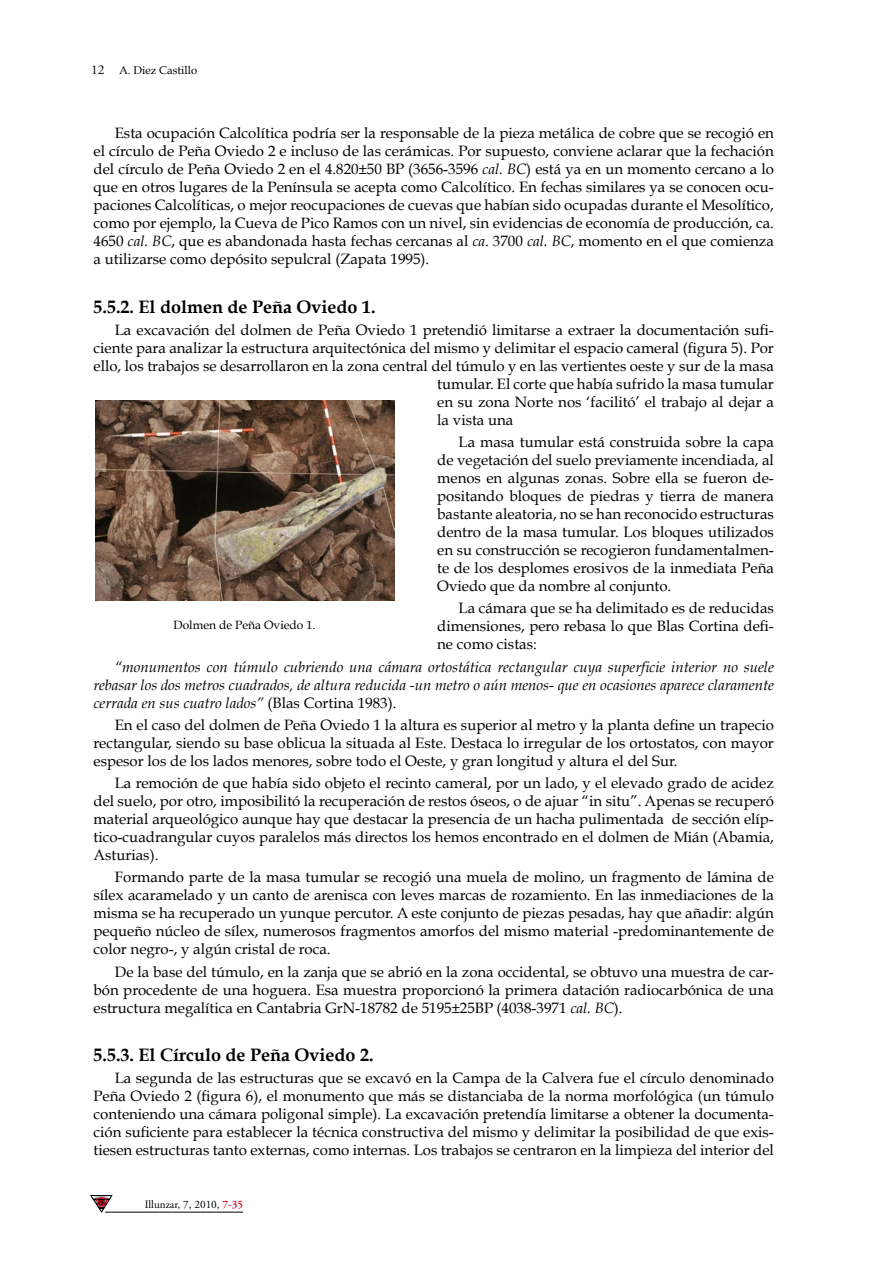
<style>
.page{position:relative;width:893px;height:1263px;background:#fff}
.page>*{position:absolute;margin:0;border:0;box-sizing:border-box;transform-origin:0 0}
.t1{font:700 18px "Book Antiqua";color:#000}
.t2{font:15px/18px "Book Antiqua";color:#000;text-align:justify}
.t3{font:italic 15px/18px "Book Antiqua";color:#000;text-align:justify}
.t4{font:12px "Book Antiqua";color:#000}
.t5{font:11.25px "Adobe Garamond Pro";color:#000}
.t6{font:11.25px "Book Antiqua";color:#000}
.s1{font-family:"Adobe Garamond Pro";font-size:13.5px}
.s2{font-style:italic}
.s3{font-style:normal}
.s4{font-weight:600;color:#e2001a}
</style>
<div class="page">
<hr style="left:105px;top:1212px;width:138px;height:1px;background:#000">
<svg style="left:91px;top:1195px;width:21px;height:17px"></svg>
<img style="left:96px;top:400px;width:299px;height:201px">
<p class="t6" style="left:91px;top:63px;width:108px"><span class="s1">12</span> A. Diez Castillo</p>
<p class="t2" style="left:94px;top:124px;width:682px;text-indent:21px">Esta ocupación Calcolítica podría ser la responsable de la pieza metálica de cobre que se recogió en el círculo de Peña Oviedo 2 e incluso de las cerámicas. Por supuesto, conviene aclarar que la fechación del círculo de Peña Oviedo 2 en el 4.820±50 BP (3656-3596 <span class="s2">cal. BC</span>) está ya en un momento cercano a lo que en otros lugares de la Península se acepta como Calcolítico. En fechas similares ya se conocen ocu&shy;paciones Calcolíticas, o mejor reocupaciones de cuevas que habían sido ocupadas durante el Mesolítico, como por ejemplo, la Cueva de Pico Ramos con un nivel, sin evidencias de economía de producción, ca.<br>4650 <span class="s2">cal. BC</span>, que es abandonada hasta fechas cercanas al <span class="s2">ca</span>. 3700 <span class="s2">cal. BC</span>, momento en el que comienza a utilizarse como depósito sepulcral (Zapata 1995).</p>
<p class="t1" style="left:94px;top:296px;width:283px">5.5.2. El dolmen de Peña Oviedo 1.</p>
<p class="t2" style="left:115px;top:321px;width:661px">La excavación del dolmen de Peña Oviedo 1 pretendió limitarse a extraer la documentación sufi-</p>
<p class="t2" style="left:94px;top:339px;width:682px">ciente para analizar la estructura arquitectónica del mismo y delimitar el espacio cameral (figura 5). Por</p>
<p class="t2" style="left:94px;top:357px;width:682px">ello, los trabajos se desarrollaron en la zona central del túmulo y en las vertientes oeste y sur de la masa</p>
<p class="t2" style="left:437px;top:375px;width:338px">tumular. El corte que había sufrido la masa tumular</p>
<p class="t2" style="left:437px;top:393px;width:338px">en su zona Norte nos ‘facilitó’ el trabajo al dejar a</p>
<p class="t2" style="left:437px;top:411px;width:78px">la vista una</p>
<p class="t2" style="left:437px;top:433px;width:338px;text-indent:21px">La masa tumular está construida sobre la capa de vegetación del suelo previamente incendiada, al menos en algunas zonas. Sobre ella se fueron de&shy;positando bloques de piedras y tierra de manera bastante aleatoria, no se han reconocido estructuras dentro de la masa tumular. Los bloques utilizados en su construcción se recogieron fundamentalmen&shy;te de los desplomes erosivos de la inmediata Peña Oviedo que da nombre al conjunto.</p>
<p class="t2" style="left:437px;top:599px;width:338px;text-indent:21px">La cámara que se ha delimitado es de reducidas dimensiones, pero rebasa lo que Blas Cortina defi&shy;ne como cistas:</p>
<p class="t3" style="left:94px;top:658px;width:682px;text-indent:21px">“monumentos con túmulo cubriendo una cámara ortostática rectangular cuya superficie interior no suele rebasar los dos metros cuadrados, de altura reducida -un metro o aún menos- que en ocasiones aparece claramente cerrada en sus cuatro lados” <span class="s3">(Blas Cortina 1983).</span></p>
<p class="t2" style="left:94px;top:716px;width:682px;text-indent:21px">En el caso del dolmen de Peña Oviedo 1 la altura es superior al metro y la planta define un trapecio rectangular, siendo su base oblicua la situada al Este. Destaca lo irregular de los ortostatos, con mayor espesor los de los lados menores, sobre todo el Oeste, y gran longitud y altura el del Sur.</p>
<p class="t2" style="left:94px;top:774px;width:682px;text-indent:21px">La remoción de que había sido objeto el recinto cameral, por un lado, y el elevado grado de acidez del suelo, por otro, imposibilitó la recuperación de restos óseos, o de ajuar “in situ”. Apenas se recuperó material arqueológico aunque hay que destacar la presencia de un hacha pulimentada de sección elíp&shy;tico-cuadrangular cuyos paralelos más directos los hemos encontrado en el dolmen de Mián (Abamia, Asturias).</p>
<p class="t2" style="left:94px;top:868px;width:682px;text-indent:21px">Formando parte de la masa tumular se recogió una muela de molino, un fragmento de lámina de sílex acaramelado y un canto de arenisca con leves marcas de rozamiento. En las inmediaciones de la misma se ha recuperado un yunque percutor. A este conjunto de piezas pesadas, hay que añadir: algún pequeño núcleo de sílex, numerosos fragmentos amorfos del mismo material -predominantemente de color negro-, y algún cristal de roca.</p>
<p class="t2" style="left:94px;top:962px;width:682px;text-indent:21px">De la base del túmulo, en la zanja que se abrió en la zona occidental, se obtuvo una muestra de car&shy;bón procedente de una hoguera. Esa muestra proporcionó la primera datación radiocarbónica de una estructura megalítica en Cantabria GrN-18782 de 5195±25BP (4038-3971 <span class="s2">cal. BC</span>).</p>
<p class="t1" style="left:94px;top:1044px;width:281px">5.5.3. El Círculo de Peña Oviedo 2.</p>
<p class="t2" style="left:94px;top:1069px;width:682px;text-indent:21px">La segunda de las estructuras que se excavó en la Campa de la Calvera fue el círculo denominado Peña Oviedo 2 (figura 6), el monumento que más se distanciaba de la norma morfológica (un túmulo conteniendo una cámara poligonal simple). La excavación pretendía limitarse a obtener la documenta&shy;ción suficiente para establecer la técnica constructiva del mismo y delimitar la posibilidad de que exis&shy;tiesen estructuras tanto externas, como internas. Los trabajos se centraron en la limpieza del interior del</p>
<p class="t4" style="left:173px;top:617px;width:144px">Dolmen de Peña Oviedo 1.</p>
<p class="t5" style="left:145px;top:1198px;width:100px">Illunzar, 7, 2010, <span class="s4">7-35</span></p>
</div>
